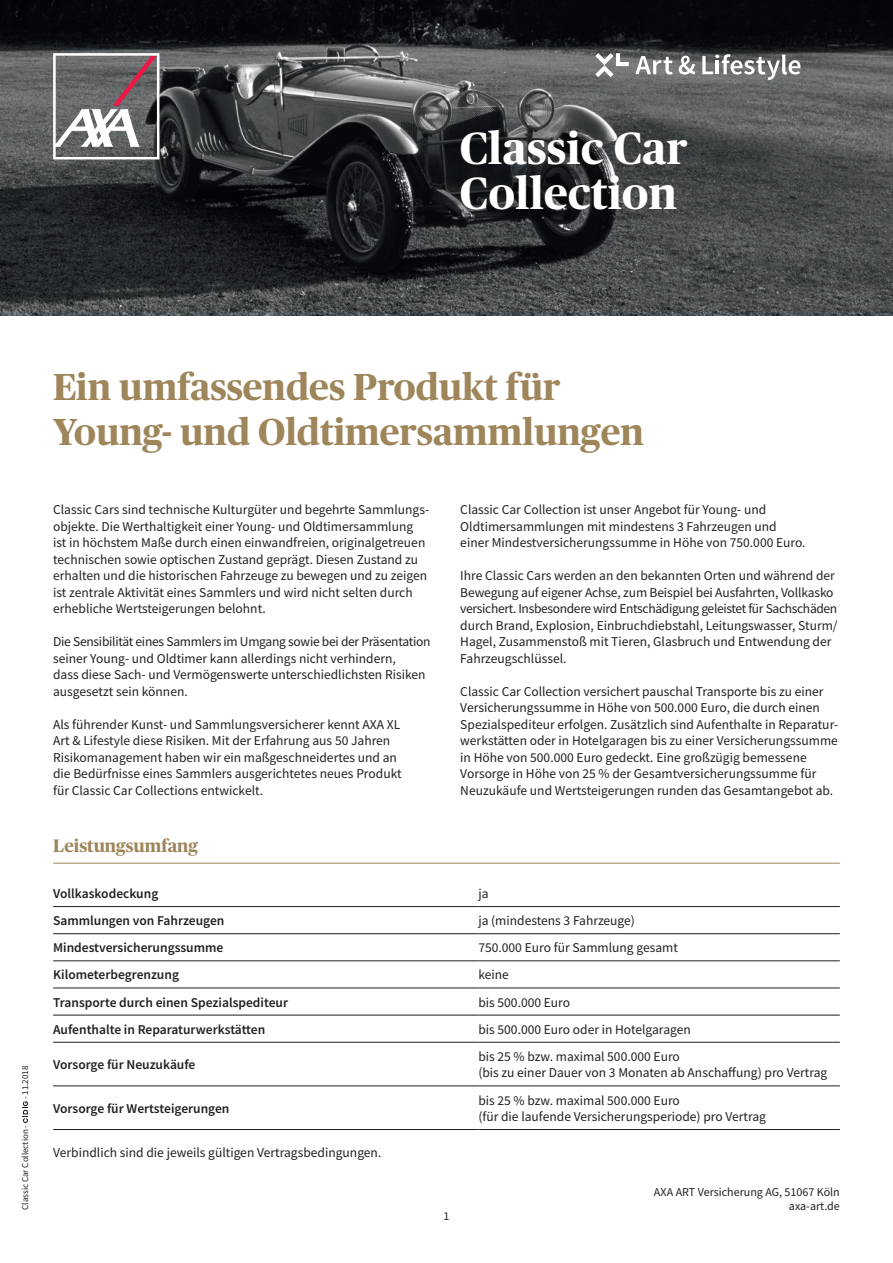
<style>
.page{position:relative;width:893px;height:1263px;background:#fff}
.page>*{position:absolute;margin:0;border:0;box-sizing:border-box;transform-origin:0 0}
.Claim_Publico_30{font:700 45px/45px "Publico Headline";letter-spacing:.01em;color:#fff}
.Headline_Publico_25{font:700 37.5px/45px "Publico Headline";color:#9e855a}
.Copy_Headline_Public{font:700 18px "Publico Headline";color:#9e855a}
.Copy_Text_Source_9{font:13.5px/16.5px "Source Sans Pro";color:#231f20}
.Copy_Text_Source_9-2{font:600 13.5px "Source Sans Pro";color:#231f20}
.t1{font:12px/13.5px "Source Sans Pro";color:#231f20;text-align:right}
.References_Source_6{font:9px "Source Sans Pro";color:#231f20}
</style>
<div class="page">
<img style="left:0;top:0;width:893px;height:316px">
<svg style="left:53px;top:53px;width:106px;height:106px"></svg>
<svg style="left:595px;top:53px;width:34px;height:24px"></svg>
<svg style="left:635px;top:56px;width:38px;height:19px"></svg>
<svg style="left:702px;top:54px;width:98px;height:26px"></svg>
<svg style="left:679px;top:56px;width:16px;height:19px"></svg>
<hr style="left:53px;top:863px;width:787px;height:1px;background:#9e855a">
<hr style="left:53px;top:906px;width:425px;height:1px;background:#231f20">
<hr style="left:478px;top:906px;width:362px;height:1px;background:#231f20">
<hr style="left:53px;top:933px;width:425px;height:1px;background:#231f20">
<hr style="left:478px;top:933px;width:362px;height:1px;background:#231f20">
<hr style="left:53px;top:960px;width:425px;height:1px;background:#231f20">
<hr style="left:478px;top:960px;width:362px;height:1px;background:#231f20">
<hr style="left:53px;top:987px;width:425px;height:1px;background:#231f20">
<hr style="left:478px;top:987px;width:362px;height:1px;background:#231f20">
<hr style="left:53px;top:1015px;width:425px;height:1px;background:#231f20">
<hr style="left:478px;top:1015px;width:362px;height:1px;background:#231f20">
<hr style="left:53px;top:1042px;width:425px;height:1px;background:#231f20">
<hr style="left:478px;top:1042px;width:362px;height:1px;background:#231f20">
<hr style="left:53px;top:1085px;width:425px;height:1px;background:#231f20">
<hr style="left:478px;top:1085px;width:362px;height:1px;background:#231f20">
<hr style="left:53px;top:1129px;width:425px;height:1px;background:#231f20">
<hr style="left:478px;top:1129px;width:362px;height:1px;background:#231f20">
<svg style="left:23px;top:1101px;width:5px;height:22px"></svg>
<p class="Claim_Publico_30" style="left:460px;top:123px;width:229px">Classic Car<br>Collection</p>
<p class="References_Source_6" style="left:19px;top:1099px;width:35px;rotate:-90deg">- 11.2018</p>
<p class="References_Source_6" style="left:19px;top:1210px;width:86px;rotate:-90deg">Classic Car Collection -</p>
<p class="Headline_Publico_25" style="left:53px;top:362px;width:592px">Ein umfassendes Produkt für<br>Young- und Oldtimersammlungen</p>
<p class="Copy_Text_Source_9" style="left:53px;top:501px;width:378px">Classic Cars sind technische Kulturgüter und begehrte Sammlungs&shy;objekte. Die Werthaltigkeit einer Young- und Oldtimersammlung ist in höchstem Maße durch einen einwandfreien, originalgetreuen technischen sowie optischen Zustand geprägt. Diesen Zustand zu erhalten und die historischen Fahrzeuge zu bewegen und zu zeigen ist zentrale Aktivität eines Sammlers und wird nicht selten durch erhebliche Wertsteigerungen belohnt.</p>
<p class="Copy_Text_Source_9" style="left:53px;top:633px;width:379px">Die Sensibilität eines Sammlers im Umgang sowie bei der Präsentation seiner Young- und Oldtimer kann allerdings nicht verhindern,<br>dass diese Sach- und Vermögenswerte unterschiedlichsten Risiken ausgesetzt sein können.</p>
<p class="Copy_Text_Source_9" style="left:53px;top:716px;width:350px">Als führender Kunst- und Sammlungsversicherer kennt AXA XL Art &amp; Lifestyle diese Risiken. Mit der Erfahrung aus 50 Jahren Risikomanagement haben wir ein maßgeschneidertes und an die Bedürfnisse eines Sammlers ausgerichtetes neues Produkt für Classic Car Collections entwickelt.</p>
<p class="Copy_Text_Source_9" style="left:460px;top:501px;width:347px">Classic Car Collection ist unser Angebot für Young- und<br>Oldtimersammlungen mit mindestens 3 Fahrzeugen und einer Mindestversicherungssumme in Höhe von 750.000 Euro.</p>
<p class="Copy_Text_Source_9" style="left:460px;top:567px;width:379px">Ihre Classic Cars werden an den bekannten Orten und während der Bewegung auf eigener Achse, zum Beispiel bei Ausfahrten, Vollkasko versichert. Insbesondere wird Entschädigung geleistet für Sachschäden durch Brand, Explosion, Einbruchdiebstahl, Leitungswasser, Sturm/ Hagel, Zusammenstoß mit Tieren, Glasbruch und Entwendung der Fahrzeugschlüssel.</p>
<p class="Copy_Text_Source_9" style="left:460px;top:683px;width:379px">Classic Car Collection versichert pauschal Transporte bis zu einer Versicherungssumme in Höhe von 500.000 Euro, die durch einen Spezialspediteur erfolgen. Zusätzlich sind Aufenthalte in Reparatur&shy;werkstätten oder in Hotelgaragen bis zu einer Versicherungssumme in Höhe von 500.000 Euro gedeckt. Eine großzügig bemessene Vorsorge in Höhe von 25 % der Gesamtversicherungssumme für Neuzukäufe und Wertsteigerungen runden das Gesamtangebot ab.</p>
<p class="Copy_Headline_Public" style="left:53px;top:833px;width:146px">Leistungsumfang</p>
<p class="Copy_Text_Source_9-2" style="left:53px;top:885px;width:107px">Vollkaskodeckung</p>
<p class="Copy_Text_Source_9" style="left:478px;top:885px;width:12px">ja</p>
<p class="Copy_Text_Source_9-2" style="left:53px;top:912px;width:173px">Sammlungen von Fahrzeugen</p>
<p class="Copy_Text_Source_9" style="left:478px;top:912px;width:158px">ja (mindestens 3 Fahrzeuge)</p>
<p class="Copy_Text_Source_9-2" style="left:53px;top:939px;width:172px">Mindestversicherungssumme</p>
<p class="Copy_Text_Source_9" style="left:478px;top:939px;width:201px">750.000 Euro für Sammlung gesamt</p>
<p class="Copy_Text_Source_9-2" style="left:53px;top:966px;width:127px">Kilometerbegrenzung</p>
<p class="Copy_Text_Source_9" style="left:478px;top:967px;width:32px">keine</p>
<p class="Copy_Text_Source_9-2" style="left:53px;top:993px;width:236px">Transporte durch einen Spezialspediteur</p>
<p class="Copy_Text_Source_9" style="left:478px;top:994px;width:93px">bis 500.000 Euro</p>
<p class="Copy_Text_Source_9-2" style="left:53px;top:1020px;width:214px">Aufenthalte in Reparaturwerkstätten</p>
<p class="Copy_Text_Source_9" style="left:478px;top:1021px;width:214px">bis 500.000 Euro oder in Hotelgaragen</p>
<p class="Copy_Text_Source_9-2" style="left:53px;top:1056px;width:144px">Vorsorge für Neuzukäufe</p>
<p class="Copy_Text_Source_9" style="left:478px;top:1048px;width:350px">bis 25 % bzw. maximal 500.000 Euro<br>(bis zu einer Dauer von 3 Monaten ab Anschaffung) pro Vertrag</p>
<p class="Copy_Text_Source_9-2" style="left:53px;top:1099px;width:178px">Vorsorge für Wertsteigerungen</p>
<p class="Copy_Text_Source_9" style="left:478px;top:1092px;width:289px">bis 25 % bzw. maximal 500.000 Euro<br>(für die laufende Versicherungsperiode) pro Vertrag</p>
<p class="Copy_Text_Source_9" style="left:53px;top:1144px;width:330px">Verbindlich sind die jeweils gültigen Vertragsbedingungen.</p>
<p class="t1" style="left:443px;top:1210px;width:7px">1</p>
<p class="t1" style="left:654px;top:1185px;width:187px">AXA ART Versicherung AG, 51067 Köln axa-art.de</p>
</div>
